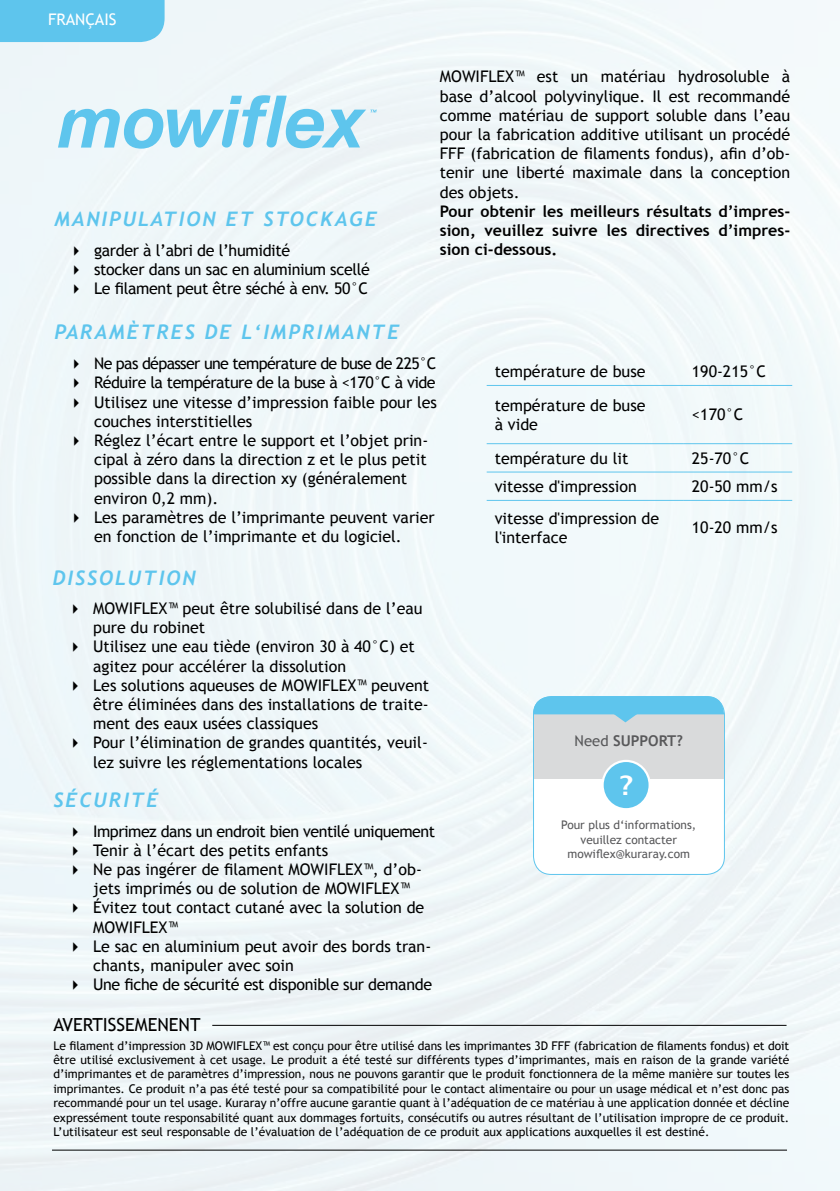
<style>
.page{position:relative;width:840px;height:1191px;background:#fff}
.page>*{position:absolute;margin:0;border:0;box-sizing:border-box;transform-origin:0 0}
.t1{font:700 26.8px "Lucida Grande";color:#fff}
.t2{font:italic 700 20px "Trebuchet";letter-spacing:.1em;color:#5ec5ed}
.t3{font:18px "Trebuchet MS";color:#000}
.t4{font:16px/19.2px "Trebuchet MS";color:#000}
.t5{font:16px/19.2px "Trebuchet MS";letter-spacing:-.02em;color:#000}
.t6{font:700 16px/19.2px "Trebuchet MS";color:#000}
.t7{font:16px "Trebuchet MS";letter-spacing:-.03em;color:#000}
.t8{font:16px "Trebuchet MS";letter-spacing:-.04em;color:#000}
.t9{font:16px "Trebuchet MS";color:#fff}
.t10{font:700 14.8px "Trebuchet MS";color:#58585a}
.t11{font:12px/14.4px "Trebuchet MS";color:#000;text-align:justify}
.t12{font:11.8px/14.2px "Trebuchet MS";color:#58585a;text-align:center}
.s1{font-family:"Lucida Grande"}
.s2{font-weight:400}
</style>
<div class="page">
<div style="left:0;top:0;width:839px;height:1191px;background:#eff7f9"></div>
<hr style="left:486px;top:385px;width:197px;height:1px;background:#5ec5ed">
<hr style="left:683px;top:385px;width:108px;height:1px;background:#5ec5ed">
<hr style="left:486px;top:443px;width:197px;height:1px;background:#5ec5ed">
<hr style="left:683px;top:443px;width:108px;height:1px;background:#5ec5ed">
<hr style="left:486px;top:471px;width:197px;height:1px;background:#5ec5ed">
<hr style="left:683px;top:471px;width:108px;height:1px;background:#5ec5ed">
<hr style="left:486px;top:500px;width:197px;height:1px;background:#5ec5ed">
<hr style="left:683px;top:500px;width:108px;height:1px;background:#5ec5ed">
<svg style="left:58px;top:95px;width:318px;height:54px"></svg>
<hr style="left:212px;top:1025px;width:574px;height:1px;background:#000">
<hr style="left:52px;top:1149px;width:734px;height:1px;background:#000">
<div style="left:0;top:0;width:164px;height:42px;background:#5ec5ed"></div>
<div style="left:533px;top:696px;width:191px;height:178px;background:#fff;border-radius:18px"></div>
<div style="left:533px;top:696px;width:191px;height:178px;border:1px solid #5ec5ed;border-radius:18px"></div>
<div style="left:534px;top:714px;width:189px;height:64px;background:#d9dadb"></div>
<svg style="left:533px;top:696px;width:190px;height:26px"></svg>
<div style="left:602px;top:761px;width:47px;height:48px;background:#5ec5ed;border-radius:50%"></div>
<div style="left:601px;top:760px;width:49px;height:50px;border:2px solid #fff;border-radius:50%"></div>
<p class="t9" style="left:48px;top:10px;width:70px">FRANÇAIS</p>
<p class="t2" style="left:54px;top:207px;width:324px">MANIPULATION ET STOCKAGE</p>
<p class="t4" style="left:439px;top:67px;width:352px;text-align:justify">MOWIFLEX™ est un matériau hydrosoluble à base d’alcool polyvinylique. Il est recommandé comme matériau de support soluble dans l’eau pour la fabrication additive utilisant un procédé FFF (fabrication de filaments fondus), afin d’ob&shy;tenir une liberté maximale dans la conception des objets.</p>
<p class="t6" style="left:439px;top:202px;width:352px">Pour obtenir les meilleurs résultats d’impres&shy;sion, veuillez suivre les directives d’impres-</p>
<p class="t5" style="left:71px;top:241px;width:220px"><span class="s1">▸</span> garder à l’abri de l’humidité</p>
<p class="t6" style="left:439px;top:240px;width:119px">sion ci-dessous.</p>
<p class="t5" style="left:71px;top:260px;width:300px"><span class="s1">▸</span> stocker dans un sac en aluminium scellé <span class="s1">▸</span> Le filament peut être séché à env. 50°C</p>
<p class="t2" style="left:54px;top:320px;width:346px">PARAMÈTRES DE L‘IMPRIMANTE</p>
<p class="t8" style="left:71px;top:354px;width:366px"><span class="s1">▸</span> Ne pas dépasser une température de buse de 225°C</p>
<p class="t7" style="left:71px;top:373px;width:365px"><span class="s1">▸</span> Réduire la température de la buse à &lt;170°C à vide</p>
<p class="t4" style="left:71px;top:392px;width:367px"><span class="s1">▸</span> Utilisez une vitesse d’impression faible pour les</p>
<p class="t4" style="left:94px;top:412px;width:160px">couches interstitielles</p>
<p class="t4" style="left:71px;top:431px;width:358px"><span class="s1">▸</span> Réglez l’écart entre le support et l’objet prin-</p>
<p class="t4" style="left:94px;top:450px;width:334px">cipal à zéro dans la direction z et le plus petit</p>
<p class="t4" style="left:94px;top:469px;width:314px">possible dans la direction xy (généralement</p>
<p class="t4" style="left:94px;top:488px;width:125px">environ 0,2 mm).</p>
<p class="t4" style="left:71px;top:508px;width:364px"><span class="s1">▸</span> Les paramètres de l’imprimante peuvent varier</p>
<p class="t4" style="left:94px;top:527px;width:309px">en fonction de l’imprimante et du logiciel.</p>
<p class="t2" style="left:53px;top:565px;width:144px">DISSOLUTION</p>
<p class="t4" style="left:70px;top:599px;width:353px"><span class="s1">▸</span> MOWIFLEX™ peut être solubilisé dans de l’eau</p>
<p class="t4" style="left:93px;top:618px;width:113px">pure du robinet</p>
<p class="t4" style="left:70px;top:637px;width:345px"><span class="s1">▸</span> Utilisez une eau tiède (environ 30 à 40°C) et</p>
<p class="t4" style="left:93px;top:656px;width:254px">agitez pour accélérer la dissolution</p>
<p class="t4" style="left:70px;top:675px;width:360px"><span class="s1">▸</span> Les solutions aqueuses de MOWIFLEX™ peuvent</p>
<p class="t4" style="left:93px;top:695px;width:337px">être éliminées dans des installations de traite-</p>
<p class="t4" style="left:93px;top:714px;width:226px">ment des eaux usées classiques</p>
<p class="t4" style="left:70px;top:733px;width:359px"><span class="s1">▸</span> Pour l’élimination de grandes quantités, veuil-</p>
<p class="t4" style="left:93px;top:752px;width:270px">lez suivre les réglementations locales</p>
<p class="t2" style="left:53px;top:787px;width:106px">SÉCURITÉ</p>
<p class="t7" style="left:70px;top:821px;width:366px"><span class="s1">▸</span> Imprimez dans un endroit bien ventilé uniquement</p>
<p class="t4" style="left:70px;top:840px;width:259px"><span class="s1">▸</span> Tenir à l’écart des petits enfants</p>
<p class="t4" style="left:70px;top:860px;width:353px"><span class="s1">▸</span> Ne pas ingérer de filament MOWIFLEX™, d’ob-</p>
<p class="t4" style="left:93px;top:879px;width:318px">jets imprimés ou de solution de MOWIFLEX™</p>
<p class="t4" style="left:70px;top:898px;width:355px"><span class="s1">▸</span> Évitez tout contact cutané avec la solution de</p>
<p class="t4" style="left:93px;top:917px;width:86px">MOWIFLEX™</p>
<p class="t4" style="left:70px;top:936px;width:362px"><span class="s1">▸</span> Le sac en aluminium peut avoir des bords tran-</p>
<p class="t4" style="left:93px;top:956px;width:202px">chants, manipuler avec soin</p>
<p class="t5" style="left:70px;top:975px;width:363px"><span class="s1">▸</span> Une fiche de sécurité est disponible sur demande</p>
<p class="t3" style="left:53px;top:1014px;width:148px">AVERTISSEMENENT</p>
<p class="t4" style="left:494px;top:362px;width:152px">température de buse</p>
<p class="t4" style="left:691px;top:362px;width:76px">190-215°C</p>
<p class="t4" style="left:494px;top:396px;width:152px">température de buse à vide</p>
<p class="t4" style="left:691px;top:405px;width:53px">&lt;170°C</p>
<p class="t4" style="left:494px;top:449px;width:135px">température du lit</p>
<p class="t4" style="left:691px;top:449px;width:59px">25-70°C</p>
<p class="t4" style="left:494px;top:477px;width:143px">vitesse d'impression</p>
<p class="t4" style="left:691px;top:477px;width:87px">20-50 mm/s</p>
<p class="t4" style="left:494px;top:508px;width:166px">vitesse d'impression de l'interface</p>
<p class="t4" style="left:691px;top:518px;width:87px">10-20 mm/s</p>
<p class="t10" style="left:574px;top:732px;width:110px"><span class="s2">Need</span> SUPPORT?</p>
<h1 class="t1" style="left:619px;top:763px;width:15px">?</h1>
<p class="t12" style="left:561px;top:818px;width:136px">Pour plus d‘informations, veuillez contacter mowiflex@kuraray.com</p>
<p class="t11" style="left:53px;top:1038px;width:737px">Le filament d’impression 3D MOWIFLEX™ est conçu pour être utilisé dans les imprimantes 3D FFF (fabrication de filaments fondus) et doit être utilisé exclusivement à cet usage. Le produit a été testé sur différents types d’imprimantes, mais en raison de la grande variété d’imprimantes et de paramètres d’impression, nous ne pouvons garantir que le produit fonctionnera de la même manière sur toutes les imprimantes. Ce produit n’a pas été testé pour sa compatibilité pour le contact alimentaire ou pour un usage médical et n’est donc pas recommandé pour un tel usage. Kuraray n’offre aucune garantie quant à l’adéquation de ce matériau à une application donnée et décline expressément toute responsabilité quant aux dommages fortuits, consécutifs ou autres résultant de l’utilisation impropre de ce produit.<br>L’utilisateur est seul responsable de l’évaluation de l’adéquation de ce produit aux applications auxquelles il est destiné.</p>
</div>
